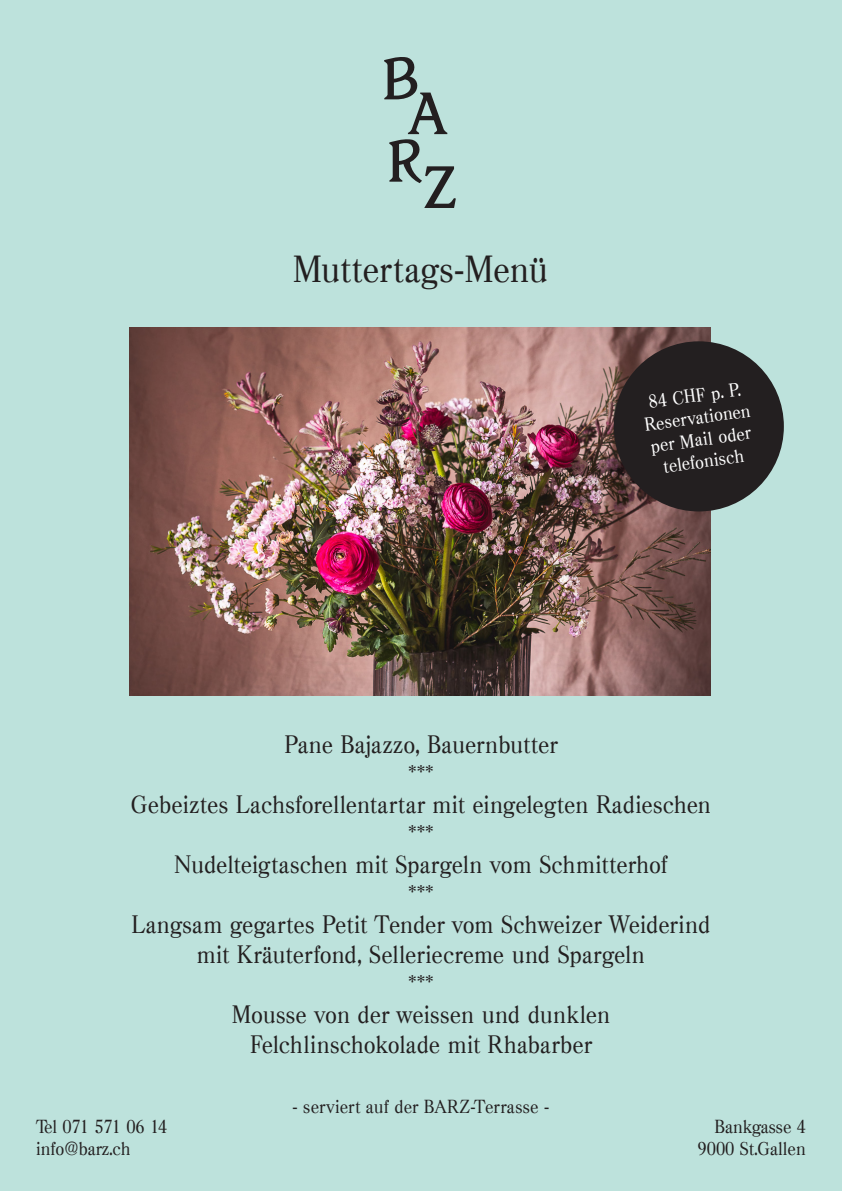
<style>
.page{position:relative;width:842px;height:1191px;background:#bde2dc}
.page>*{position:absolute;margin:0;border:0;box-sizing:border-box;transform-origin:0 0}
.t1{font:36px "Casad";color:#231f20}
.t2{font:24px/30px "Casad";letter-spacing:.005em;color:#231f20;text-align:center}
.t3{font:18px "Casad";color:#231f20}
.t4{font:18px "Casad";color:#fff}
.t5{font:18px "Casad";letter-spacing:-.03em;color:#231f20}
</style>
<div class="page">
<svg style="left:384px;top:57px;width:72px;height:151px"></svg>
<img style="left:129px;top:328px;width:581px;height:367px">
<div style="left:614px;top:341px;width:170px;height:170px;background:#231f20;border-radius:50%"></div>
<p class="t1" style="left:293px;top:248px;width:257px">Muttertags-Menü</p>
<p class="t4" style="left:647px;top:392px;width:94px;rotate:-8deg">84 CHF p. P.</p>
<p class="t4" style="left:643px;top:414px;width:108px;rotate:-8deg">Reservationen</p>
<p class="t4" style="left:649px;top:436px;width:103px;rotate:-8deg">per Mail oder</p>
<p class="t4" style="left:662px;top:456px;width:83px;rotate:-8deg">telefonisch</p>
<p class="t2" style="left:284px;top:730px;width:275px">Pane Bajazzo, Bauernbutter</p>
<p class="t2" style="left:408px;top:760px;width:27px">***</p>
<p class="t2" style="left:131px;top:790px;width:582px">Gebeiztes Lachsforellentartar mit eingelegten Radieschen</p>
<p class="t2" style="left:408px;top:820px;width:27px">***</p>
<p class="t2" style="left:174px;top:850px;width:495px">Nudelteigtaschen mit Spargeln vom Schmitterhof</p>
<p class="t2" style="left:408px;top:880px;width:27px">***</p>
<p class="t2" style="left:131px;top:910px;width:581px">Langsam gegartes Petit Tender vom Schweizer Weiderind mit Kräuterfond, Selleriecreme und Spargeln</p>
<p class="t2" style="left:408px;top:970px;width:27px">***</p>
<p class="t2" style="left:232px;top:1000px;width:380px">Mousse von der weissen und dunklen</p>
<p class="t2" style="left:250px;top:1030px;width:343px">Felchlinschokolade mit Rhabarber</p>
<p class="t5" style="left:36px;top:1116px;width:133px">Tel 071 571 06 14</p>
<p class="t3" style="left:36px;top:1138px;width:96px">info@barz.ch</p>
<p class="t3" style="left:293px;top:1096px;width:258px">- serviert auf der BARZ-Terrasse -</p>
<p class="t3" style="left:714px;top:1116px;width:93px">Bankgasse 4</p>
<p class="t3" style="left:697px;top:1138px;width:110px">9000 St.Gallen</p>
</div>
